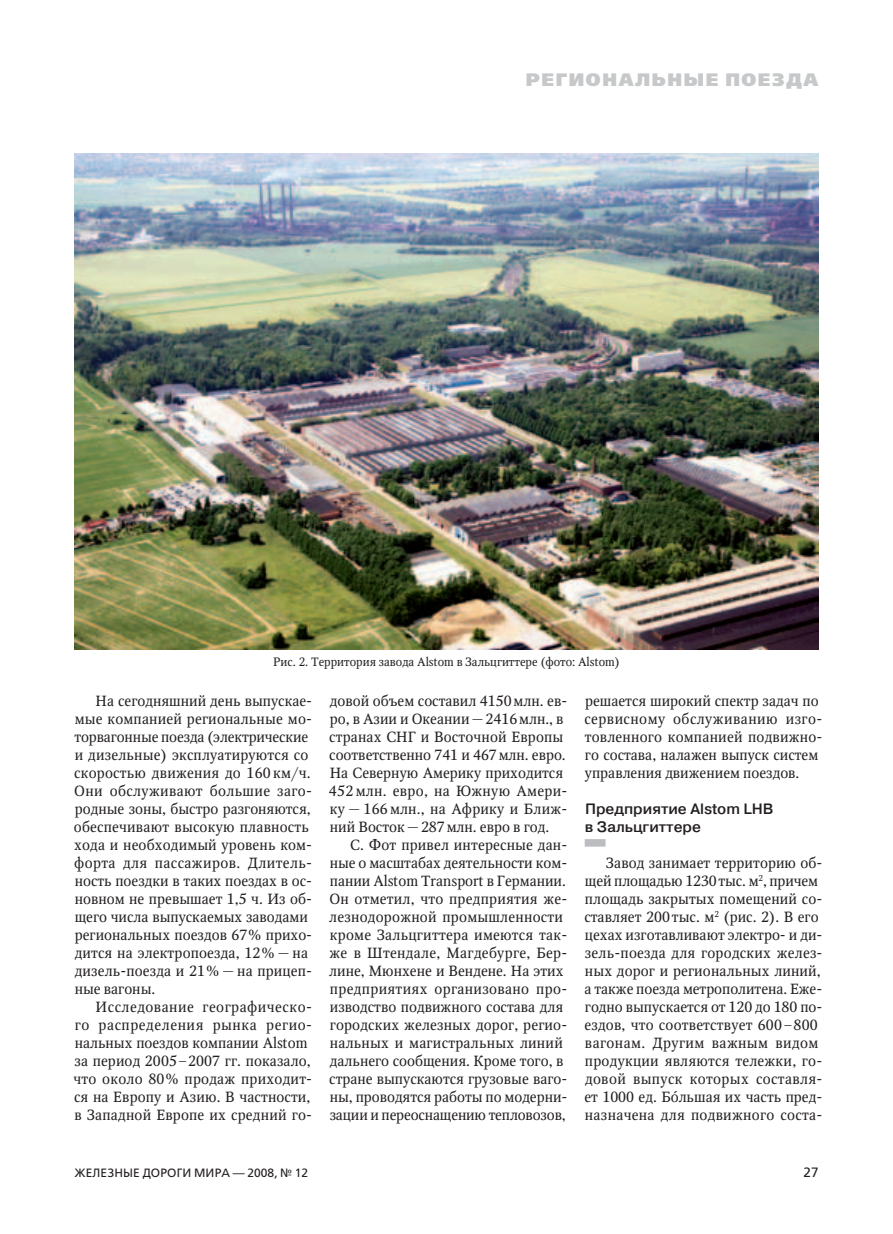
<style>
.page{position:relative;width:893px;height:1234px;background:#fff}
.page>*{position:absolute;margin:0;border:0;box-sizing:border-box;transform-origin:0 0}
.t1{font:800 18px "Free Set";letter-spacing:.09em;color:#c7c8ca}
.t2{font:500 15px/18px "Pragmatica";color:#231f20}
.t3{font:14.7px/18px "Octava";letter-spacing:.01em;color:#231f20}
.t4{font:13.5px "Free Set";color:#231f20}
.t5{font:12px "Octava";color:#231f20}
.t6{font:12px "Free Set";letter-spacing:.01em;color:#231f20}
</style>
<div class="page">
<div style="left:585px;top:838px;width:21px;height:8px;background:#bcbdc0"></div>
<img style="left:74px;top:153px;width:745px;height:496px">
<p class="t1" style="left:526px;top:68px;width:294px">Региональные поезда</p>
<p class="t5" style="left:273px;top:654px;width:348px">Рис. 2. Территория завода Alstom в Зальцгиттере (фото: Alstom)</p>
<p class="t3" style="left:74px;top:691px;width:240px;text-indent:22px">На сегодняшний день выпускае&shy;мые компанией региональные мо&shy;торвагонные поезда (электрические и дизельные) эксплуатируются со скоростью движения до 160 км/ч.<br>Они обслуживают большие заго&shy;родные зоны, быстро разгоняются, обеспечивают высокую плавность хода и необходимый уровень ком&shy;форта для пассажиров. Длитель&shy;ность поездки в таких поездах в ос&shy;новном не превышает 1,5 ч. Из об&shy;щего числа выпускаемых заводами региональных поездов 67% прихо&shy;дится на электропоезда, 12% — на дизель-поезда и 21% — на прицеп&shy;ные вагоны.</p>
<p class="t3" style="left:74px;top:997px;width:240px;text-indent:22px">Исследование географическо&shy;го распределения рынка регио&shy;нальных поездов компании Alstom за период 2005–2007 гг. показало, что около 80% продаж приходит&shy;ся на Европу и Азию. В частности, в Западной Европе их средний го-</p>
<p class="t3" style="left:329px;top:691px;width:240px">довой объем составил 4150млн. ев&shy;ро, в Азии и Океании—2416млн., в странах СНГ и Восточной Европы соответственно 741 и 467млн. евро.<br>На Северную Америку приходится<br>452млн. евро, на Южную Амери&shy;ку — 166млн., на Африку и Ближ&shy;ний Восток—287млн. евро в год.</p>
<p class="t3" style="left:329px;top:835px;width:240px;text-indent:21px">С. Фот привел интересные дан&shy;ные о масштабах деятельности ком&shy;пании Alstom Transport в Германии.<br>Он отметил, что предприятия же&shy;лезнодорожной промышленности кроме Зальцгиттера имеются так&shy;же в Штендале, Магдебурге, Бер&shy;лине, Мюнхене и Вендене. На этих предприятиях организовано про&shy;изводство подвижного состава для городских железных дорог, регио&shy;нальных и магистральных линий дальнего сообщения. Кроме того, в стране выпускаются грузовые ваго&shy;ны, проводятся работы по модерни&shy;зации и переоснащению тепловозов,</p>
<p class="t3" style="left:584px;top:691px;width:240px">решается широкий спектр задач по сервисному обслуживанию изго&shy;товленного компанией подвижно&shy;го состава, налажен выпуск систем управления движением поездов.</p>
<p class="t2" style="left:585px;top:799px;width:190px">Предприятие Alstom LHB в Зальцгиттере</p>
<p class="t3" style="left:584px;top:853px;width:240px;text-indent:22px">Завод занимает территорию об&shy;щей площадью 1230тыс. м<sup>2</sup>, причем площадь закрытых помещений со&shy;ставляет 200тыс. м<sup>2</sup> (рис. 2). В его цехах изготавливают электро- и ди&shy;зель-поезда для городских желез&shy;ных дорог и региональных линий, а также поезда метрополитена. Еже&shy;годно выпускается от 120 до 180 по&shy;ездов, что соответствует 600–800 вагонам. Другим важным видом продукции являются тележки, го&shy;довой выпуск которых составля&shy;ет 1000 ед. Бóльшая их часть пред&shy;назначена для подвижного соста-</p>
<p class="t6" style="left:74px;top:1165px;width:235px">Железные дороги мира — 2008, № 12</p>
<p class="t4" style="left:804px;top:1163px;width:17px">27</p>
</div>
